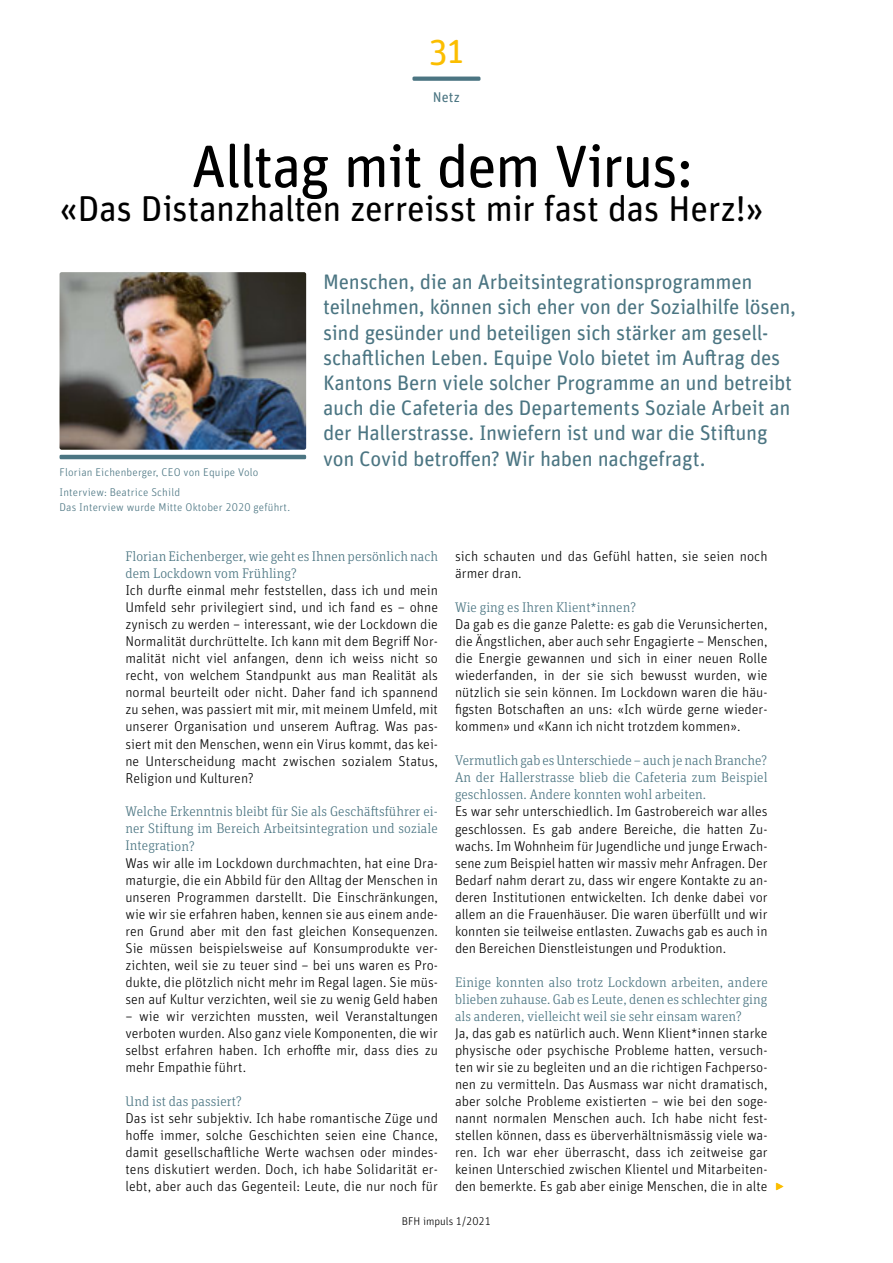
<style>
.page{position:relative;width:893px;height:1263px;background:#fff}
.page>*{position:absolute;margin:0;border:0;box-sizing:border-box;transform-origin:0 0}
.t1{font:60px "Unit Rounded Pro";letter-spacing:-.03em;color:#000}
.t2{font:36px "Unit Rounded Pro";letter-spacing:-.015em;color:#000}
.t3{font:36px "Unit Rounded Pro";color:#fbbe00}
.t4{font:21px/25.2px "Unit Rounded Pro";letter-spacing:-.015em;color:#4b7582}
.t5{font:300 14.25px/17px "Unit Rounded Pro";color:#000;text-align:justify}
.t6{font:14.25px "Unit Rounded Pro";color:#4b7582}
.t7{font:300 13.95px/17px "Unit Slab Pro";letter-spacing:.005em;color:#4b7582;text-align:justify}
.t8{font:300 11.25px/19.2px "Unit Rounded Pro";letter-spacing:.015em;color:#4b7582}
.t9{font:300 11.25px "Unit Rounded Pro";color:#000}
.s1{font-size:16.5px;color:#fbbe00}
</style>
<div class="page">
<svg style="left:412px;top:77px;width:68px;height:4px"></svg>
<img style="left:60px;top:272px;width:246px;height:178px">
<hr style="left:60px;top:455px;width:246px;height:4px;background:#4b7582">
<h2 class="t3" style="left:429px;top:25px;width:36px">31</h2>
<p class="t6" style="left:433px;top:87px;width:29px">Netz</p>
<h1 class="t1" style="left:191px;top:125px;width:504px">Alltag mit dem Virus:</h1>
<h2 class="t2" style="left:60px;top:184px;width:706px">«Das Distanzhalten zerreisst mir fast das Herz!»</h2>
<p class="t4" style="left:323px;top:268px;width:474px">Menschen, die an Arbeitsintegrationsprogrammen teilnehmen, können sich eher von der Sozialhilfe lösen, sind gesünder und beteiligen sich stärker am gesell&shy;schaftlichen Leben. Equipe Volo bietet im Auftrag des Kantons Bern viele solcher Programme an und betreibt auch die Cafeteria des Departements Soziale Arbeit an der Hallerstrasse. Inwiefern ist und war die Stiftung von Covid betroffen? Wir haben nachgefragt.</p>
<p class="t8" style="left:60px;top:463px;width:200px">Florian Eichenberger, CEO von Equipe Volo<br>Interview: Beatrice Schild</p>
<p class="t8" style="left:60px;top:497px;width:232px">Das Interview wurde Mitte Oktober 2020 geführt.</p>
<p class="t7" style="left:125px;top:548px;width:314px">Florian Eichenberger, wie geht es Ihnen persönlich nach dem Lockdown vom Frühling?</p>
<p class="t5" style="left:125px;top:582px;width:314px">Ich durfte einmal mehr feststellen, dass ich und mein Umfeld sehr privilegiert sind, und ich fand es – ohne zynisch zu werden – interessant, wie der Lockdown die Normalität durchrüttelte. Ich kann mit dem Begriff Nor&shy;malität nicht viel anfangen, denn ich weiss nicht so recht, von welchem Standpunkt aus man Realität als normal beurteilt oder nicht. Daher fand ich spannend zu sehen, was passiert mit mir, mit meinem Umfeld, mit unserer Organisation und unserem Auftrag. Was pas&shy;siert mit den Menschen, wenn ein Virus kommt, das kei&shy;ne Unterscheidung macht zwischen sozialem Status, Religion und Kulturen?</p>
<p class="t7" style="left:125px;top:803px;width:314px">Welche Erkenntnis bleibt für Sie als Geschäftsführer ei&shy;ner Stiftung im Bereich Arbeitsintegration und soziale Integration?</p>
<p class="t5" style="left:125px;top:854px;width:314px">Was wir alle im Lockdown durchmachten, hat eine Dra&shy;maturgie, die ein Abbild für den Alltag der Menschen in unseren Programmen darstellt. Die Einschränkungen, wie wir sie erfahren haben, kennen sie aus einem ande&shy;ren Grund aber mit den fast gleichen Konsequenzen.<br>Sie müssen beispielsweise auf Konsumprodukte ver&shy;zichten, weil sie zu teuer sind – bei uns waren es Pro&shy;dukte, die plötzlich nicht mehr im Regal lagen. Sie müs&shy;sen auf Kultur verzichten, weil sie zu wenig Geld haben</p>
<p class="t5" style="left:125px;top:1007px;width:314px">– wie wir verzichten mussten, weil Veranstaltungen verboten wurden. Also ganz viele Komponenten, die wir selbst erfahren haben. Ich erhoffte mir, dass dies zu mehr Empathie führt.</p>
<p class="t7" style="left:125px;top:1092px;width:118px">Und ist das passiert?</p>
<p class="t5" style="left:125px;top:1109px;width:314px">Das ist sehr subjektiv. Ich habe romantische Züge und hoffe immer, solche Geschichten seien eine Chance, damit gesellschaftliche Werte wachsen oder mindes&shy;tens diskutiert werden. Doch, ich habe Solidarität er&shy;lebt, aber auch das Gegenteil: Leute, die nur noch für</p>
<p class="t5" style="left:455px;top:548px;width:314px">sich schauten und das Gefühl hatten, sie seien noch ärmer dran.</p>
<p class="t7" style="left:455px;top:599px;width:183px">Wie ging es Ihren Klient*innen?</p>
<p class="t5" style="left:455px;top:616px;width:314px">Da gab es die ganze Palette: es gab die Verunsicherten, die Ängstlichen, aber auch sehr Engagierte – Menschen, die Energie gewannen und sich in einer neuen Rolle wiederfanden, in der sie sich bewusst wurden, wie nützlich sie sein können. Im Lockdown waren die häu&shy;figsten Botschaften an uns: «Ich würde gerne wieder&shy;kommen» und «Kann ich nicht trotzdem kommen».</p>
<p class="t7" style="left:455px;top:752px;width:314px">Vermutlich gab es Unterschiede – auch je nach Branche?<br>An der Hallerstrasse blieb die Cafeteria zum Beispiel geschlossen. Andere konnten wohl arbeiten.</p>
<p class="t5" style="left:455px;top:803px;width:314px">Es war sehr unterschiedlich. Im Gastrobereich war alles geschlossen. Es gab andere Bereiche, die hatten Zu&shy;wachs. Im Wohnheim für Jugendliche und junge Erwach&shy;sene zum Beispiel hatten wir massiv mehr Anfragen. Der Bedarf nahm derart zu, dass wir engere Kontakte zu an&shy;deren Institutionen entwickelten. Ich denke dabei vor allem an die Frauenhäuser. Die waren überfüllt und wir konnten sie teilweise entlasten. Zuwachs gab es auch in den Bereichen Dienstleistungen und Produktion.</p>
<p class="t7" style="left:455px;top:973px;width:314px">Einige konnten also trotz Lockdown arbeiten, andere blieben zuhause. Gab es Leute, denen es schlechter ging als anderen, vielleicht weil sie sehr einsam waren?</p>
<p class="t5" style="left:455px;top:1024px;width:331px;text-align:left">Ja, das gab es natürlich auch. Wenn Klient*innen starke physische oder psychische Probleme hatten, versuch&shy;ten wir sie zu begleiten und an die richtigen Fachperso&shy;nen zu vermitteln. Das Ausmass war nicht dramatisch, aber solche Probleme existierten – wie bei den soge&shy;nannt normalen Menschen auch. Ich habe nicht fest&shy;stellen können, dass es überverhältnismässig viele wa&shy;ren. Ich war eher überrascht, dass ich zeitweise gar keinen Unterschied zwischen Klientel und Mitarbeiten&shy;den bemerkte. Es gab aber einige Menschen, die in alte <span class="s1">▶</span></p>
<p class="t9" style="left:402px;top:1213px;width:91px">BFH impuls 1/2021</p>
</div>
